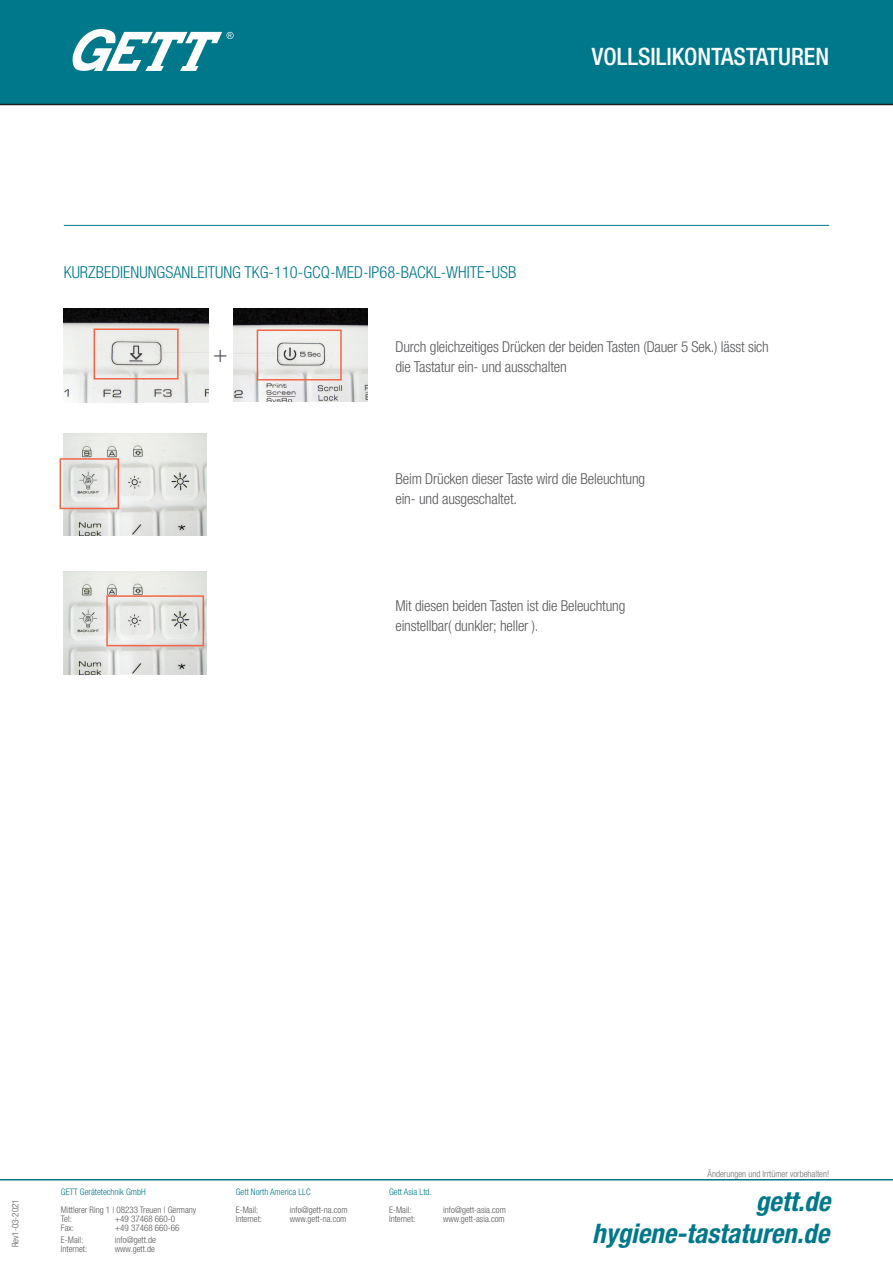
<style>
.page{position:relative;width:893px;height:1263px;background:#fff}
.page>*{position:absolute;margin:0;border:0;box-sizing:border-box;transform-origin:0 0}
.t1{font:italic 700 condensed 27px "Helvetica Neue LT Pro";color:#00788b}
.t2{font:500 condensed 24px "Helvetica Neue LT Com";color:#fff}
.t3{font:300 condensed 24px "Helvetica Neue LT Com";color:#57585a}
.t4{font:300 condensed 16.5px "Helvetica Neue LT Com";color:#00788b}
.t5{font:300 condensed 15px "Helvetica Neue LT Com";letter-spacing:-.01em;color:#57585a}
.t6{font:300 condensed 9px/9px "Helvetica Neue LT Com";color:#57585a}
.t7{font:300 condensed 9px "Helvetica Neue LT Com";color:#00788b}
.t8{font:300 condensed 9px "Helvetica Neue LT Com";color:#6c6d70}
.s1{font-size:22.5px}
</style>
<div class="page">
<div style="left:0;top:0;width:893px;height:105px;background:#00788b"></div>
<svg style="left:73px;top:29px;width:161px;height:42px"></svg>
<hr style="left:0;top:1179px;width:893px;height:1px;background:#00788b">
<hr style="left:64px;top:225px;width:765px;height:1px;background:#00788b">
<img style="left:64px;top:308px;width:144px;height:94px">
<div style="left:94px;top:328px;width:85px;height:51px;border:2px solid #f26648"></div>
<img style="left:233px;top:308px;width:135px;height:93px">
<div style="left:257px;top:329px;width:85px;height:51px;border:2px solid #f26648"></div>
<img style="left:64px;top:434px;width:142px;height:102px">
<div style="left:60px;top:458px;width:59px;height:51px;border:2px solid #f26648"></div>
<img style="left:64px;top:572px;width:142px;height:102px">
<div style="left:106px;top:595px;width:98px;height:51px;border:2px solid #f26648"></div>
<p class="t2" style="left:592px;top:42px;width:239px">VOLLSILIKONTASTATUREN</p>
<p class="t4" style="left:64px;top:262px;width:454px">KURZBEDIENUNGSANLEITUNG TKG-110-GCQ-MED-IP68-BACKL-WHITE<span class="s1">-</span>USB</p>
<p class="t3" style="left:213px;top:339px;width:16px">+</p>
<p class="t5" style="left:395px;top:338px;width:375px">Durch gleichzeitiges Drücken der beiden Tasten (Dauer 5 Sek.) lässt sich</p>
<p class="t5" style="left:395px;top:358px;width:173px">die Tastatur ein- und ausschalten</p>
<p class="t5" style="left:395px;top:470px;width:251px">Beim Drücken dieser Taste wird die Beleuchtung</p>
<p class="t5" style="left:395px;top:490px;width:123px">ein- und ausgeschaltet.</p>
<p class="t5" style="left:395px;top:597px;width:231px">Mit diesen beiden Tasten ist die Beleuchtung</p>
<p class="t5" style="left:395px;top:617px;width:145px">einstellbar( dunkler; heller ).</p>
<p class="t6" style="left:11px;top:1247px;width:49px;rotate:-90deg">Rev1-03-2021</p>
<p class="t7" style="left:61px;top:1186px;width:86px">GETT Gerätetechnik GmbH</p>
<p class="t6" style="left:61px;top:1205px;width:137px">Mittlerer Ring 1 | 08233 Treuen | Germany<br>Tel:</p>
<p class="t6" style="left:115px;top:1214px;width:62px">+49 37468 660-0</p>
<p class="t6" style="left:61px;top:1223px;width:15px">Fax:</p>
<p class="t6" style="left:115px;top:1223px;width:66px">+49 37468 660-66</p>
<p class="t6" style="left:61px;top:1235px;width:24px">E-Mail:</p>
<p class="t6" style="left:115px;top:1235px;width:43px">info@gett.de</p>
<p class="t6" style="left:61px;top:1244px;width:28px">Internet:</p>
<p class="t6" style="left:115px;top:1244px;width:41px">www.gett.de</p>
<p class="t7" style="left:236px;top:1186px;width:76px">Gett North America LLC</p>
<p class="t6" style="left:236px;top:1205px;width:24px">E-Mail:</p>
<p class="t6" style="left:290px;top:1205px;width:59px">info@gett-na.com</p>
<p class="t6" style="left:236px;top:1214px;width:28px">Internet:</p>
<p class="t6" style="left:290px;top:1214px;width:58px">www.gett-na.com</p>
<p class="t7" style="left:389px;top:1186px;width:44px">Gett Asia Ltd.</p>
<p class="t6" style="left:389px;top:1205px;width:24px">E-Mail:</p>
<p class="t6" style="left:443px;top:1205px;width:64px">info@gett-asia.com</p>
<p class="t6" style="left:389px;top:1214px;width:28px">Internet:</p>
<p class="t6" style="left:443px;top:1214px;width:63px">www.gett-asia.com</p>
<p class="t8" style="left:708px;top:1168px;width:123px">Änderungen und Irrtümer vorbehalten!</p>
<p class="t1" style="left:756px;top:1186px;width:76px">gett.de</p>
<p class="t1" style="left:592px;top:1218px;width:238px">hygiene-tastaturen.de</p>
</div>
